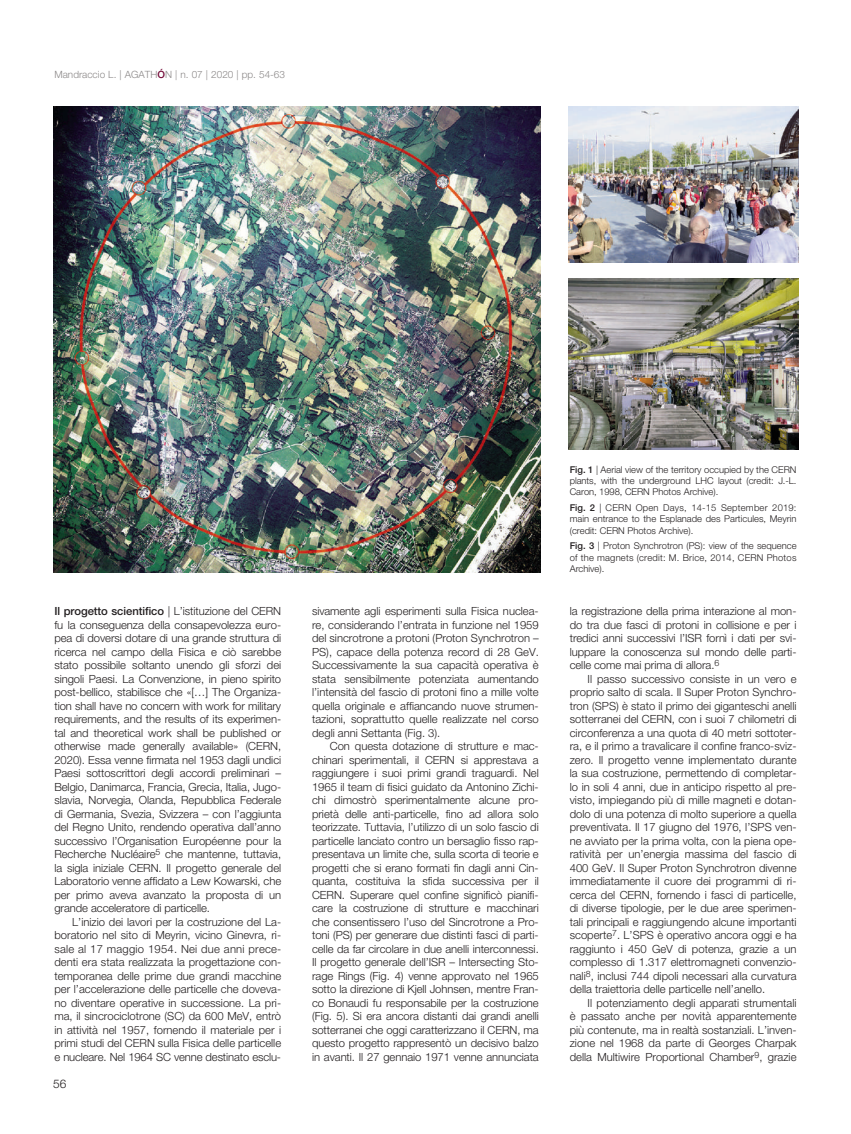
<style>
.page{position:relative;width:851px;height:1134px;background:#fff}
.page>*{position:absolute;margin:0;border:0;box-sizing:border-box;transform-origin:0 0}
.t1{font:300 11.88px "Helvetica Neue LT Std";color:#231f20}
.t2{font:300 11.25px/13.5px "Helvetica Neue LT Std";letter-spacing:-.005em;color:#231f20;text-align:justify}
.t3{font:300 10px "Helvetica Neue LT Std";color:#8c8989}
.t4{font:300 9.38px/11.2px "Helvetica Neue LT Std";color:#231f20;text-align:justify}
.s1{font-weight:500;color:#710836}
.s2{font-weight:500}
</style>
<div class="page">
<img style="left:53px;top:106px;width:487px;height:466px">
<img style="left:568px;top:106px;width:229px;height:156px">
<img style="left:568px;top:278px;width:229px;height:171px">
<p class="t3" style="left:54px;top:70px;width:232px">Mandraccio L. | AGATH<span class="s1">Ó</span>N | n. 07 | 2020 | pp. 54-63</p>
<p class="t2" style="left:54px;top:605px;width:228px"><span class="s2">Il progetto scientifico</span> | L’istituzione del CERN fu la conseguenza della consapevolezza euro&shy;pea di doversi dotare di una grande struttura di ricerca nel campo della Fisica e ciò sarebbe stato possibile soltanto unendo gli sforzi dei singoli Paesi. La Convenzione, in pieno spirito post-bellico, stabilisce che «[…] The Organiza&shy;tion shall have no concern with work for military requirements, and the results of its experimen&shy;tal and theoretical work shall be published or otherwise made generally available» (CERN, 2020). Essa venne firmata nel 1953 dagli undici Paesi sottoscrittori degli accordi preliminari – Belgio, Danimarca, Francia, Grecia, Italia, Jugo&shy;slavia, Norvegia, Olanda, Repubblica Federale di Germania, Svezia, Svizzera – con l’aggiunta del Regno Unito, rendendo operativa dall’anno successivo l’Organisation Européenne pour la Recherche Nucléaire<sup>5</sup> che mantenne, tuttavia, la sigla iniziale CERN. Il progetto generale del Laboratorio venne affidato a Lew Kowarski, che per primo aveva avanzato la proposta di un grande acceleratore di particelle.</p>
<p class="t2" style="left:54px;top:916px;width:228px;text-indent:18px">L’inizio dei lavori per la costruzione del La&shy;boratorio nel sito di Meyrin, vicino Ginevra, ri&shy;sale al 17 maggio 1954. Nei due anni prece&shy;denti era stata realizzata la progettazione con&shy;temporanea delle prime due grandi macchine per l’accelerazione delle particelle che doveva&shy;no diventare operative in successione. La pri&shy;ma, il sincrociclotrone (SC) da 600 MeV, entrò in attività nel 1957, fornendo il materiale per i primi studi del CERN sulla Fisica delle particelle e nucleare. Nel 1964 SC venne destinato esclu-</p>
<p class="t1" style="left:53px;top:1079px;width:15px">56</p>
<p class="t2" style="left:312px;top:605px;width:228px">sivamente agli esperimenti sulla Fisica nuclea&shy;re, considerando l’entrata in funzione nel 1959 del sincrotrone a protoni (Proton Synchrotron – PS), capace della potenza record di 28 GeV.<br>Successivamente la sua capacità operativa è stata sensibilmente potenziata aumentando l’intensità del fascio di protoni fino a mille volte quella originale e affiancando nuove strumen&shy;tazioni, soprattutto quelle realizzate nel corso degli anni Settanta (Fig. 3).</p>
<p class="t2" style="left:312px;top:740px;width:228px;text-indent:18px">Con questa dotazione di strutture e mac&shy;chinari sperimentali, il CERN si apprestava a raggiungere i suoi primi grandi traguardi. Nel 1965 il team di fisici guidato da Antonino Zichi&shy;chi dimostrò sperimentalmente alcune pro&shy;prietà delle anti-particelle, fino ad allora solo teorizzate. Tuttavia, l’utilizzo di un solo fascio di particelle lanciato contro un bersaglio fisso rap&shy;presentava un limite che, sulla scorta di teorie e progetti che si erano formati fin dagli anni Cin&shy;quanta, costituiva la sfida successiva per il CERN. Superare quel confine significò pianifi&shy;care la costruzione di strutture e macchinari che consentissero l’uso del Sincrotrone a Pro&shy;toni (PS) per generare due distinti fasci di parti&shy;celle da far circolare in due anelli interconnessi.<br>Il progetto generale dell’ISR – Intersecting Sto&shy;rage Rings (Fig. 4) venne approvato nel 1965 sotto la direzione di Kjell Johnsen, mentre Fran&shy;co Bonaudi fu responsabile per la costruzione (Fig. 5). Si era ancora distanti dai grandi anelli sotterranei che oggi caratterizzano il CERN, ma questo progetto rappresentò un decisivo balzo in avanti. Il 27 gennaio 1971 venne annunciata</p>
<p class="t4" style="left:569px;top:465px;width:228px"><span class="s2">Fig. 1</span> | Aerial view of the territory occupied by the CERN plants, with the underground LHC layout (credit: J.-L.<br>Caron, 1998, CERN Photos Archive).</p>
<p class="t4" style="left:569px;top:503px;width:228px"><span class="s2">Fig. 2</span> | CERN Open Days, 14-15 September 2019: main entrance to the Esplanade des Particules, Meyrin (credit: CERN Photos Archive).</p>
<p class="t4" style="left:569px;top:541px;width:228px"><span class="s2">Fig. 3</span> | Proton Synchrotron (PS): view of the sequence of the magnets (credit: M. Brice, 2014, CERN Photos Archive).</p>
<p class="t2" style="left:569px;top:605px;width:228px">la registrazione della prima interazione al mon&shy;do tra due fasci di protoni in collisione e per i tredici anni successivi l’ISR fornì i dati per svi&shy;luppare la conoscenza sul mondo delle parti&shy;celle come mai prima di allora.<sup>6</sup></p>
<p class="t2" style="left:569px;top:673px;width:228px;text-indent:18px">Il passo successivo consiste in un vero e proprio salto di scala. Il Super Proton Synchro&shy;tron (SPS) è stato il primo dei giganteschi anelli sotterranei del CERN, con i suoi 7 chilometri di circonferenza a una quota di 40 metri sottoter&shy;ra, e il primo a travalicare il confine franco-sviz&shy;zero. Il progetto venne implementato durante la sua costruzione, permettendo di completar&shy;lo in soli 4 anni, due in anticipo rispetto al pre&shy;visto, impiegando più di mille magneti e dotan&shy;dolo di una potenza di molto superiore a quella preventivata. Il 17 giugno del 1976, l’SPS ven&shy;ne avviato per la prima volta, con la piena ope&shy;ratività per un’energia massima del fascio di 400 GeV. Il Super Proton Synchrotron divenne immediatamente il cuore dei programmi di ri&shy;cerca del CERN, fornendo i fasci di particelle, di diverse tipologie, per le due aree sperimen&shy;tali principali e raggiungendo alcune importanti scoperte<sup>7</sup>. L’SPS è operativo ancora oggi e ha raggiunto i 450 GeV di potenza, grazie a un complesso di 1.317 elettromagneti convenzio&shy;nali<sup>8</sup>, inclusi 744 dipoli necessari alla curvatura della traiettoria delle particelle nell’anello.</p>
<p class="t2" style="left:569px;top:997px;width:228px;text-indent:18px">Il potenziamento degli apparati strumentali è passato anche per novità apparentemente più contenute, ma in realtà sostanziali. L’inven&shy;zione nel 1968 da parte di Georges Charpak della Multiwire Proportional Chamber<sup>9</sup>, grazie</p>
</div>
